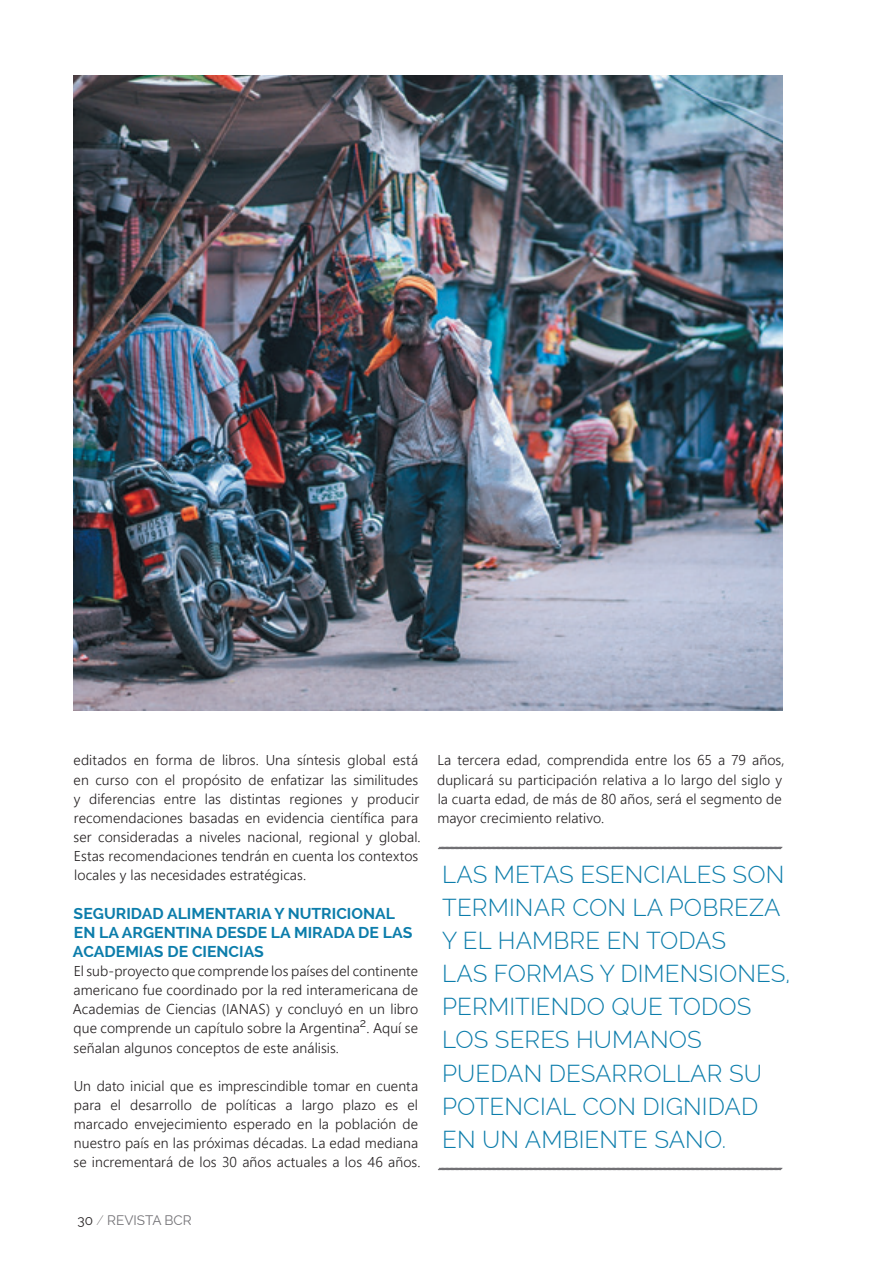
<style>
.page{position:relative;width:893px;height:1263px;background:#fff}
.page>*{position:absolute;margin:0;border:0;box-sizing:border-box;transform-origin:0 0}
._8_Texto_destacado{font:300 24px/33px "Raleway";letter-spacing:.005em;color:#0c7dab}
._7_Subtítulo_en_text{font:700 15.75px/19.2px "Raleway";color:#0c7dab}
._1_Texto_corrido_2_c{font:300 14.25px/19.2px "Segoe UI";letter-spacing:.005em;color:#231f20}
.t1{font:13.5px "Raleway";color:#717074}
.s1{color:#231f20}
.s2{font-weight:100;color:#231f20}
</style>
<div class="page">
<svg style="left:437px;top:846px;width:346px;height:4px"></svg>
<svg style="left:437px;top:1167px;width:346px;height:4px"></svg>
<img style="left:73px;top:75px;width:709px;height:635px">
<p class="_1_Texto_corrido_2_c" style="left:73px;top:750px;width:349px">editados en forma de libros. Una síntesis global está en curso con el propósito de enfatizar las similitudes y diferencias entre las distintas regiones y producir recomendaciones basadas en evidencia científica para ser consideradas a niveles nacional, regional y global.<br>Estas recomendaciones tendrán en cuenta los contextos locales y las necesidades estratégicas.</p>
<p class="_7_Subtítulo_en_text" style="left:73px;top:903px;width:341px">SEGURIDAD ALIMENTARIA Y NUTRICIONAL<br>EN LA ARGENTINA DESDE LA MIRADA DE LAS<br>ACADEMIAS DE CIENCIAS</p>
<p class="_1_Texto_corrido_2_c" style="left:73px;top:961px;width:347px;text-align:justify">El sub-proyecto que comprende los países del continente americano fue coordinado por la red interamericana de Academias de Ciencias (IANAS) y concluyó en un libro que comprende un capítulo sobre la Argentina<sup>2</sup>. Aquí se señalan algunos conceptos de este análisis.</p>
<p class="_1_Texto_corrido_2_c" style="left:73px;top:1075px;width:349px">Un dato inicial que es imprescindible tomar en cuenta para el desarrollo de políticas a largo plazo es el marcado envejecimiento esperado en la población de nuestro país en las próximas décadas. La edad mediana se incrementará de los 30 años actuales a los 46 años.</p>
<p class="_1_Texto_corrido_2_c" style="left:437px;top:750px;width:349px">La tercera edad, comprendida entre los 65 a 79 años, duplicará su participación relativa a lo largo del siglo y la cuarta edad, de más de 80 años, será el segmento de mayor crecimiento relativo.</p>
<p class="_8_Texto_destacado" style="left:442px;top:858px;width:344px">LAS METAS ESENCIALES SON<br>TERMINAR CON LA POBREZA<br>Y EL HAMBRE EN TODAS</p>
<p class="_8_Texto_destacado" style="left:442px;top:957px;width:350px">LAS FORMAS Y DIMENSIONES,<br>PERMITIENDO QUE TODOS<br>LOS SERES HUMANOS<br>PUEDAN DESARROLLAR SU<br>POTENCIAL CON DIGNIDAD<br>EN UN AMBIENTE SANO.</p>
<p class="t1" style="left:78px;top:1212px;width:116px"><span class="s1">30</span> <span class="s2">/</span> REVISTA BCR</p>
</div>
